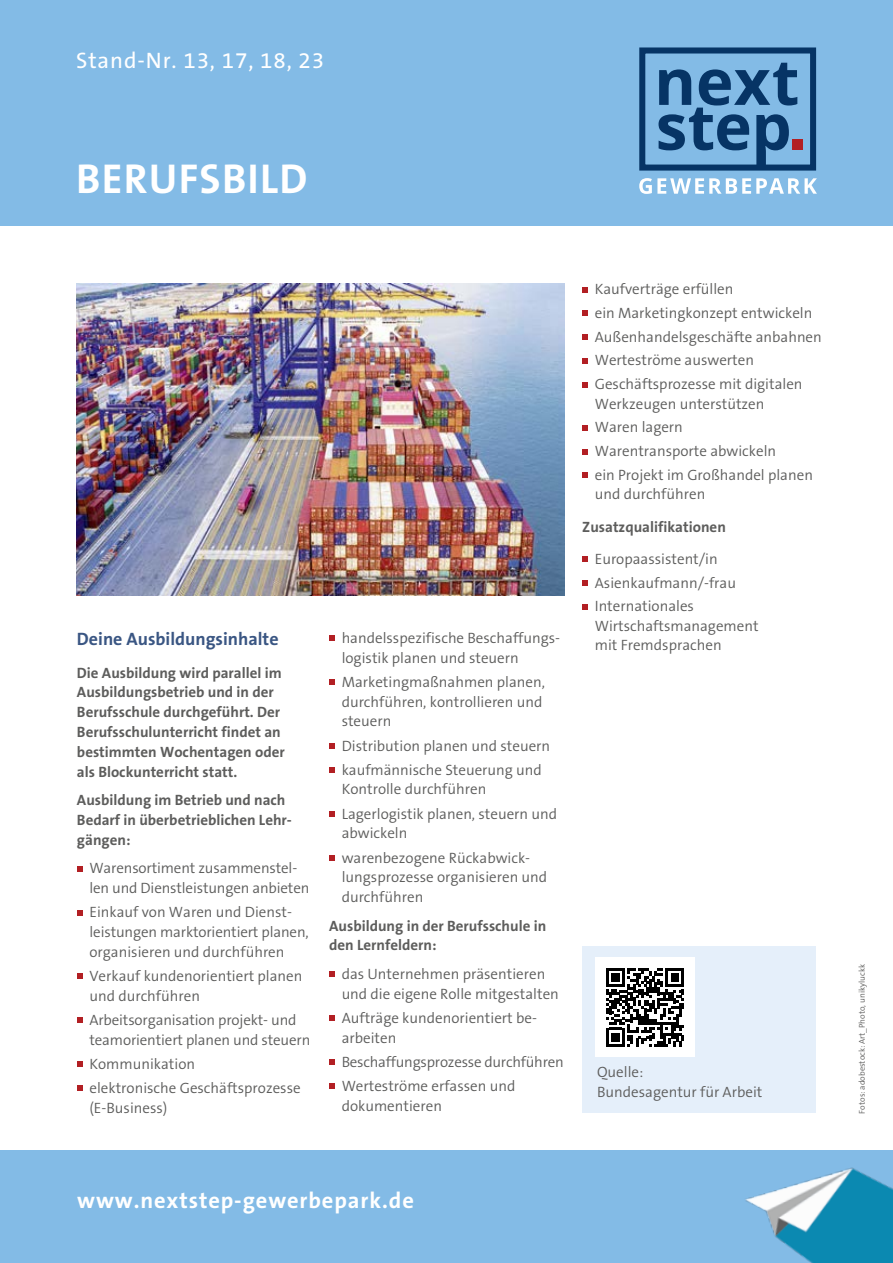
<style>
.page{position:relative;width:893px;height:1263px;background:#fff}
.page>*{position:absolute;margin:0;border:0;box-sizing:border-box;transform-origin:0 0}
.t1{font:700 42px "The Sans B7";letter-spacing:.03em;color:#fff}
.t2{font:700 22.5px "The Sans B7";letter-spacing:.04em;color:#fff}
.t3{font:22.5px "The Sans B5 Plain";letter-spacing:.04em;color:#fff}
.t4{font:700 18px "The Sans B7";color:#3a5683}
.t5{font:300 15px/19.8px "The Sans B4";color:#5d5d5c}
.t6{font:700 15px/19.8px "The Sans B7";color:#5d5d5c}
.t7{font:300 8.4px "The Sans B4";color:#5d5d5c}
</style>
<div class="page">
<div style="left:582px;top:946px;width:234px;height:167px;background:#e5effa"></div>
<svg style="left:77px;top:866px;width:6px;height:6px"></svg>
<svg style="left:77px;top:910px;width:6px;height:6px"></svg>
<svg style="left:77px;top:973px;width:6px;height:6px"></svg>
<svg style="left:77px;top:1017px;width:6px;height:6px"></svg>
<svg style="left:77px;top:1061px;width:6px;height:6px"></svg>
<svg style="left:77px;top:1085px;width:6px;height:6px"></svg>
<img style="left:76px;top:283px;width:488px;height:312px">
<svg style="left:329px;top:635px;width:6px;height:6px"></svg>
<svg style="left:329px;top:679px;width:6px;height:6px"></svg>
<svg style="left:329px;top:743px;width:6px;height:6px"></svg>
<svg style="left:329px;top:767px;width:6px;height:6px"></svg>
<svg style="left:329px;top:811px;width:6px;height:6px"></svg>
<svg style="left:329px;top:855px;width:6px;height:6px"></svg>
<svg style="left:329px;top:971px;width:6px;height:6px"></svg>
<svg style="left:329px;top:1015px;width:6px;height:6px"></svg>
<svg style="left:329px;top:1059px;width:6px;height:6px"></svg>
<svg style="left:329px;top:1083px;width:6px;height:6px"></svg>
<svg style="left:582px;top:287px;width:6px;height:6px"></svg>
<svg style="left:582px;top:310px;width:6px;height:6px"></svg>
<svg style="left:582px;top:334px;width:6px;height:6px"></svg>
<svg style="left:582px;top:358px;width:6px;height:6px"></svg>
<svg style="left:582px;top:382px;width:6px;height:6px"></svg>
<svg style="left:582px;top:425px;width:6px;height:6px"></svg>
<svg style="left:582px;top:449px;width:6px;height:6px"></svg>
<svg style="left:582px;top:472px;width:6px;height:6px"></svg>
<svg style="left:582px;top:556px;width:6px;height:6px"></svg>
<svg style="left:582px;top:580px;width:6px;height:6px"></svg>
<svg style="left:582px;top:604px;width:6px;height:6px"></svg>
<div style="left:595px;top:957px;width:100px;height:100px;background:#fff"></div>
<svg style="left:606px;top:968px;width:78px;height:78px"></svg>
<div style="left:0;top:0;width:893px;height:225px;background:#83bbe6"></div>
<div style="left:0;top:1150px;width:893px;height:113px;background:#83bbe6"></div>
<img style="left:745px;top:1167px;width:148px;height:96px">
<div style="left:639px;top:47px;width:177px;height:124px;border:6px solid #063465"></div>
<svg style="left:658px;top:63px;width:139px;height:102px"></svg>
<div style="left:792px;top:139px;width:10px;height:11px;background:#b21f23"></div>
<svg style="left:639px;top:178px;width:178px;height:16px"></svg>
<h2 class="t3" style="left:76px;top:48px;width:250px">Stand-Nr. 13, 17, 18, 23</h2>
<h1 class="t1" style="left:76px;top:157px;width:233px">BERUFSBILD</h1>
<p class="t4" style="left:77px;top:629px;width:203px">Deine Ausbildungsinhalte</p>
<p class="t6" style="left:77px;top:663px;width:209px">Die Ausbildung wird parallel im<br>Ausbildungsbetrieb und in der<br>Berufsschule durchgeführt. Der<br>Berufsschulunterricht findet an bestimmten Wochentagen oder als Blockunterricht statt.</p>
<p class="t6" style="left:77px;top:791px;width:216px">Ausbildung im Betrieb und nach<br>Bedarf in überbetrieblichen Lehr&shy;gängen:</p>
<p class="t5" style="left:89px;top:859px;width:221px">Warensortiment zusammenstel&shy;len und Dienstleistungen anbieten</p>
<p class="t5" style="left:89px;top:903px;width:221px">Einkauf von Waren und Dienst&shy;leistungen marktorientiert planen, organisieren und durchführen</p>
<p class="t5" style="left:89px;top:967px;width:214px">Verkauf kundenorientiert planen und durchführen</p>
<p class="t5" style="left:89px;top:1011px;width:222px">Arbeitsorganisation projekt- und teamorientiert planen und steuern</p>
<p class="t5" style="left:89px;top:1052px;width:213px;line-height:24.2px">Kommunikation<br>elektronische Geschäftsprozesse</p>
<p class="t5" style="left:89px;top:1099px;width:80px">(E-Business)</p>
<p class="t5" style="left:342px;top:629px;width:220px">handelsspezifische Beschaffungs&shy;logistik planen und steuern</p>
<p class="t5" style="left:342px;top:673px;width:205px">Marketingmaßnahmen planen, durchführen, kontrollieren und steuern</p>
<p class="t5" style="left:342px;top:734px;width:210px;line-height:24.2px">Distribution planen und steuern kaufmännische Steuerung und</p>
<p class="t5" style="left:342px;top:778px;width:217px;line-height:24.2px">Kontrolle durchführen<br>Lagerlogistik planen, steuern und</p>
<p class="t5" style="left:342px;top:822px;width:190px;line-height:24.2px">abwickeln<br>warenbezogene Rückabwick-</p>
<p class="t5" style="left:342px;top:868px;width:207px">lungsprozesse organisieren und durchführen</p>
<p class="t6" style="left:329px;top:916px;width:219px">Ausbildung in der Berufsschule in den Lernfeldern:</p>
<p class="t5" style="left:342px;top:965px;width:219px">das Unternehmen präsentieren und die eigene Rolle mitgestalten</p>
<p class="t5" style="left:342px;top:1009px;width:197px">Aufträge kundenorientiert be&shy;arbeiten</p>
<p class="t5" style="left:342px;top:1050px;width:224px;line-height:24.2px">Beschaffungsprozesse durchführen<br>Werteströme erfassen und</p>
<p class="t5" style="left:342px;top:1096px;width:102px">dokumentieren</p>
<p class="t5" style="left:595px;top:278px;width:229px;line-height:23.7px">Kaufverträge erfüllen<br>ein Marketingkonzept entwickeln<br>Außenhandelsgeschäfte anbahnen<br>Werteströme auswerten<br>Geschäftsprozesse mit digitalen</p>
<p class="t5" style="left:595px;top:393px;width:220px;line-height:23.7px">Werkzeugen unterstützen<br>Waren lagern<br>Warentransporte abwickeln<br>ein Projekt im Großhandel planen</p>
<p class="t5" style="left:595px;top:485px;width:112px">und durchführen</p>
<p class="t6" style="left:582px;top:517px;width:145px">Zusatzqualifikationen</p>
<p class="t5" style="left:595px;top:548px;width:143px;line-height:23.7px">Europaassistent/in<br>Asienkaufmann/-frau<br>Internationales</p>
<p class="t5" style="left:595px;top:617px;width:165px">Wirtschaftsmanagement mit Fremdsprachen</p>
<p class="t5" style="left:597px;top:1063px;width:167px">Quelle:<br>Bundesagentur für Arbeit</p>
<h2 class="t2" style="left:77px;top:1189px;width:338px">www.nextstep-gewerbepark.de</h2>
<p class="t7" style="left:858px;top:1113px;width:151px;rotate:-90deg">Fotos: adobestock: Art_Photo, unikyluckk</p>
</div>
